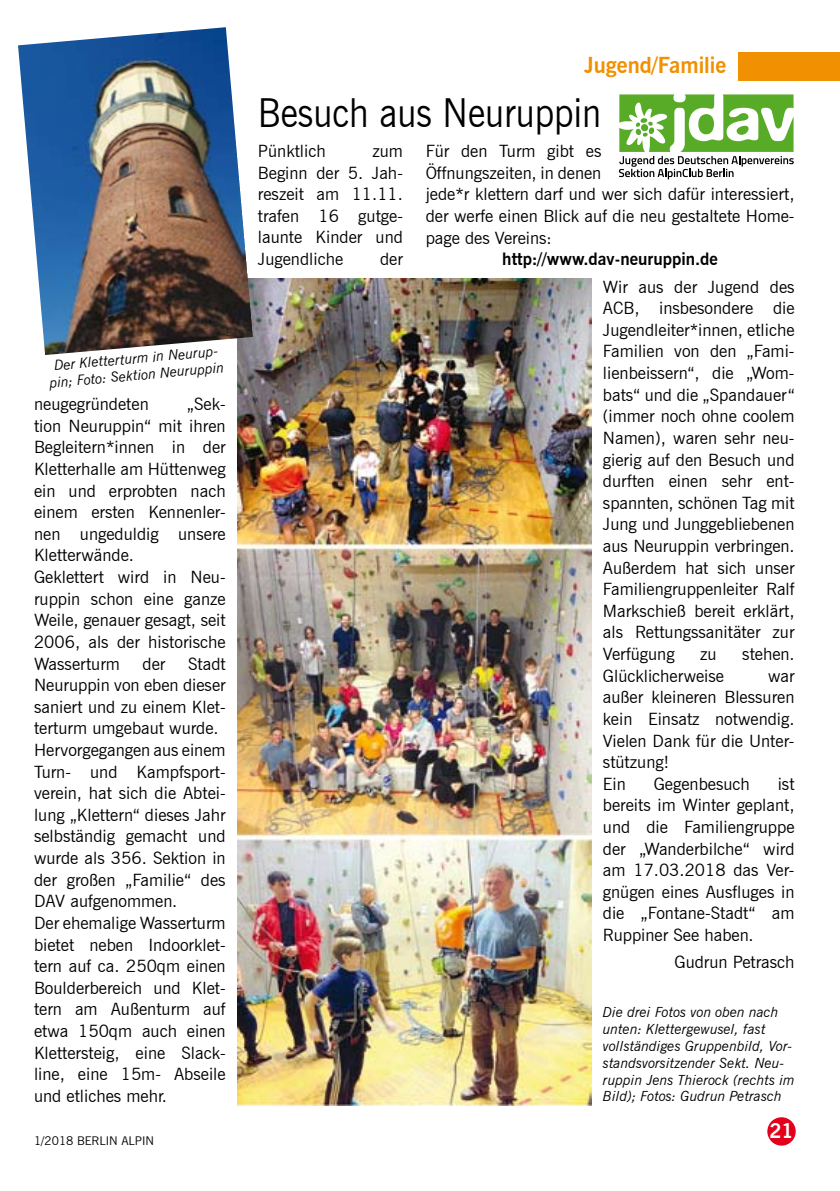
<style>
.page{position:relative;width:840px;height:1191px;background:#fff}
.page>*{position:absolute;margin:0;border:0;box-sizing:border-box;transform-origin:0 0}
.t1{font:40px "News Gothic BT";color:#000;scale:.89 1}
.t2{font:700 22px "News Gothic BT";color:#f19000}
.t3{font:700 20px "News Gothic BT";color:#fffffd}
.t4{font:17px/21.6px "News Gothic BT";color:#000}
.t5{font:700 17px "News Gothic BT";color:#000}
.t6{font:italic 14px/16.8px "News Gothic BT";color:#000;text-align:center}
.t7{font:12px "News Gothic BT";color:#000}
</style>
<div class="page">
<div style="left:738px;top:52px;width:101px;height:28px;background:#f19000"></div>
<div style="left:767px;top:1118px;width:27px;height:26px;background:#e2001a;border-radius:50%"></div>
<div style="left:766px;top:1117px;width:29px;height:28px;border:2px solid #e2001a;border-radius:50%"></div>
<img style="left:237px;top:278px;width:354px;height:828px">
<img style="left:18px;top:27px;width:235px;height:328px">
<svg style="left:618px;top:94px;width:175px;height:85px"></svg>
<p class="t6" style="left:47px;top:357px;width:177px;rotate:-5deg">Der Kletterturm in Neurup&shy;pin; Foto: Sektion Neuruppin</p>
<p class="t4" style="left:34px;top:393px;width:193px;text-indent:153px">„Sek&shy;tion Neuruppin“ mit ihren<br>Begleitern*innen in der<br>Kletterhalle am Hüttenweg ein und erprobten nach einem ersten Kennenler&shy;nen ungeduldig unsere<br>Kletterwände.<br>Geklettert wird in Neu&shy;ruppin schon eine ganze<br>Weile, genauer gesagt, seit<br>2006, als der historische<br>Wasserturm</p>
<p class="t4" style="left:34px;top:393px;width:116px">neugegründeten</p>
<p class="t4" style="left:34px;top:652px;width:193px;text-indent:154px">Stadt<br>Neuruppin von eben dieser saniert und zu einem Klet&shy;terturm umgebaut wurde.<br>Hervorgegangen aus einem<br>Turn- und Kampfsport&shy;verein, hat sich die Abtei&shy;lung „Klettern“ dieses Jahr selbständig gemacht und wurde als 356. Sektion in der großen „Familie“ des<br>DAV aufgenommen.<br>Der ehemalige Wasserturm bietet neben Indoorklet&shy;tern auf ca. 250qm einen<br>Boulderbereich und Klet&shy;tern am Außenturm auf etwa 150qm auch einen<br>Klettersteig, eine Slack&shy;line, eine 15m- Abseile und etliches mehr.</p>
<p class="t4" style="left:142px;top:652px;width:24px">der</p>
<p class="t7" style="left:34px;top:1133px;width:121px">1/2018 BERLIN ALPIN</p>
<p class="t2" style="left:583px;top:52px;width:144px">Jugend/Familie</p>
<h1 class="t1" style="left:258px;top:88px;width:387px">Besuch aus Neuruppin</h1>
<p class="t4" style="left:258px;top:140px;width:69px">Pünktlich</p>
<p class="t4" style="left:258px;top:140px;width:146px;text-align:justify;text-indent:114px">zum Beginn der 5. Jah&shy;reszeit am 11.11. trafen 16 gutge&shy;launte Kinder und Jugendliche</p>
<p class="t4" style="left:380px;top:248px;width:24px">der</p>
<p class="t4" style="left:425px;top:140px;width:370px">Für den Turm gibt es<br>Öffnungszeiten, in denen<br>jede*r klettern darf und wer sich dafür interessiert, der werfe einen Blick auf die neu gestaltete Home&shy;page des Vereins:</p>
<p class="t5" style="left:502px;top:249px;width:217px">http://www.dav-neuruppin.de</p>
<p class="t4" style="left:602px;top:276px;width:193px;text-align:justify">Wir aus der Jugend des ACB, insbesondere die Jugendleiter*innen, etliche Familien von den „Fami&shy;lienbeissern“, die „Wom&shy;bats“ und die „Spandauer“ (immer noch ohne coolem Namen), waren sehr neu&shy;gierig auf den Besuch und durften einen sehr ent&shy;spannten, schönen Tag mit Jung und Junggebliebenen aus Neuruppin verbringen.<br>Außerdem hat sich unser Familiengruppenleiter Ralf Markschieß bereit erklärt, als Rettungssanitäter zur Verfügung</p>
<p class="t4" style="left:699px;top:643px;width:18px">zu</p>
<p class="t4" style="left:741px;top:643px;width:54px">stehen.</p>
<p class="t4" style="left:602px;top:664px;width:123px">Glücklicherweise</p>
<p class="t4" style="left:602px;top:664px;width:193px;text-indent:165px">war außer kleineren Blessuren kein Einsatz notwendig.<br>Vielen Dank für die Unter&shy;stützung!<br>Ein</p>
<p class="t4" style="left:653px;top:772px;width:98px">Gegenbesuch</p>
<p class="t4" style="left:602px;top:772px;width:193px;text-align:justify;text-indent:175px">ist bereits im Winter geplant, und die Familiengruppe der „Wanderbilche“ wird am 17.03.2018 das Ver&shy;gnügen eines Ausfluges in die „Fontane-Stadt“ am Ruppiner See haben.</p>
<p class="t4" style="left:674px;top:951px;width:122px">Gudrun Petrasch</p>
<p class="t6" style="left:602px;top:1004px;width:193px;text-align:left">Die drei Fotos von oben nach unten: Klettergewusel, fast vollständiges Gruppenbild, Vor&shy;standsvorsitzender Sekt. Neu&shy;ruppin Jens Thierock (rechts im<br>Bild); Fotos: Gudrun Petrasch</p>
<p class="t3" style="left:769px;top:1118px;width:26px">21</p>
</div>
